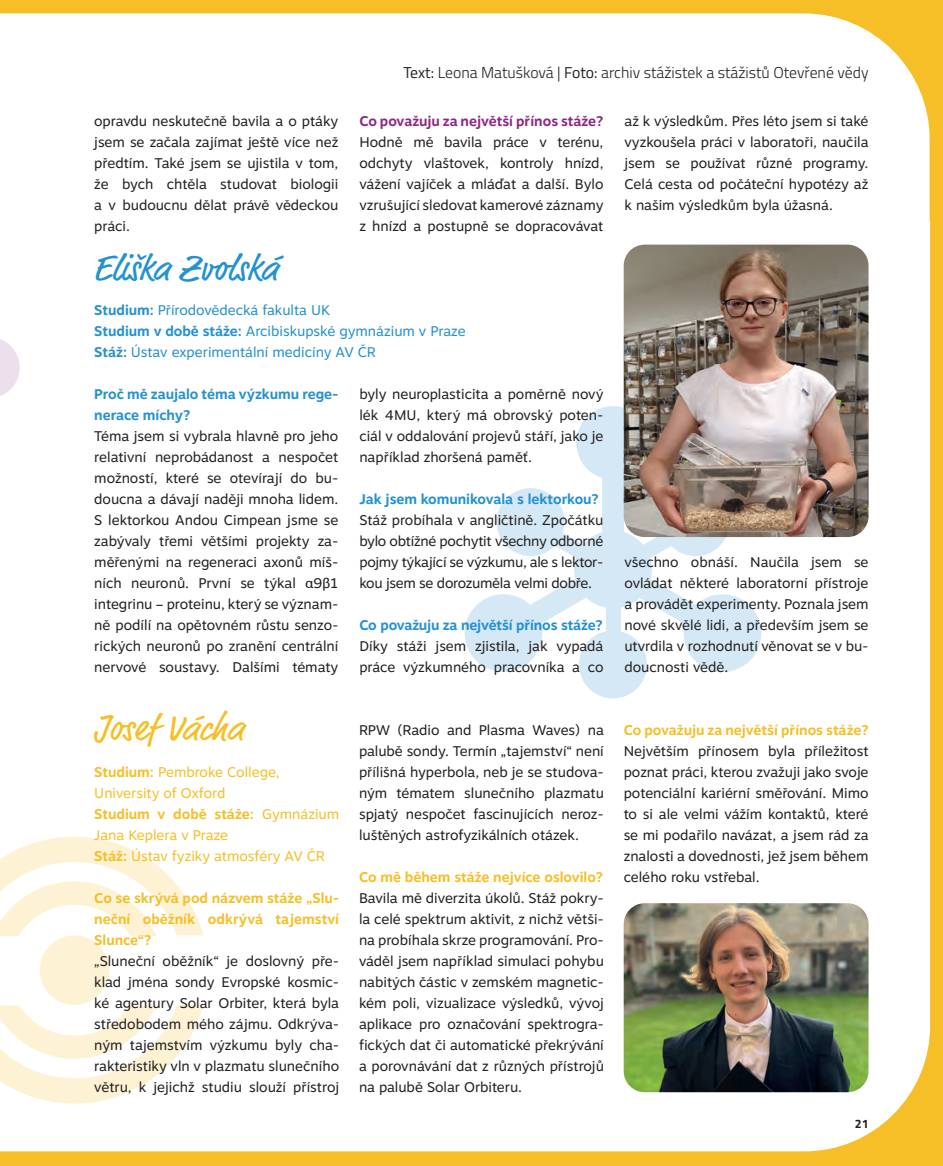
<style>
.page{position:relative;width:943px;height:1166px;background:#f6bf27}
.page>*{position:absolute;margin:0;border:0;box-sizing:border-box;transform-origin:0 0}
.t1{font:36.75px "Market Pro";color:#2491d0}
.t2{font:36.75px "Market Pro";color:#f6bf27}
.t3{font:300 15.75px "Titillium";color:#231f20}
.Bezny_odstavec{font:14px/21px "Motiva Sans";color:#231f20;text-align:justify}
.Bezny_odstavec-2{font:700 14px/21px "Motiva Sans";color:#f6bf27;text-align:justify}
.Bezny_odstavec-3{font:14px/21px "Motiva Sans";color:#f6bf27}
.Bezny_odstavec-4{font:14px "Motiva Sans";color:#2491d0}
.Bezny_odstavec-5{font:700 14px/21px "Motiva Sans";letter-spacing:-.005em;color:#2491d0}
.Bezny_odstavec-6{font:700 14px "Motiva Sans";color:#8d2982}
.t4{font:700 12.25px "Titillium";color:#231f20}
.s1{font-weight:400}
.s2{font-weight:700}
.s3{font-family:"Univers"}
</style>
<div class="page">
<div style="left:0;top:222px;width:930px;height:929px;background:#fff"></div>
<div style="left:0;top:13px;width:929px;height:930px;background:#fff"></div>
<svg style="left:463px;top:404px;width:300px;height:296px;background:#ecf5fa"></svg>
<svg style="left:0;top:835px;width:203px;height:270px;background:#fef9ec"></svg>
<svg style="left:0;top:875px;width:156px;height:190px;background:#fefaf0"></svg>
<div style="left:40px;top:935px;width:69px;height:70px;background:#fdf2d4;border-radius:50%"></div>
<svg style="left:0;top:186px;width:20px;height:212px;background:#fbf8fb"></svg>
<img style="left:623px;top:245px;width:245px;height:292px">
<img style="left:623px;top:903px;width:245px;height:189px">
<p class="t3" style="left:403px;top:61px;width:466px"><span class="s1">Text:</span> Leona Matušková | <span class="s1">Foto:</span> archiv stážistek a stážistů Otevřené vědy</p>
<p class="Bezny_odstavec" style="left:94px;top:110px;width:245px">opravdu neskutečně bavila a o ptáky jsem se začala zajímat ještě více než předtím. Také jsem se ujistila v tom, že bych chtěla studovat biologii a v budoucnu dělat právě vědeckou práci.</p>
<p class="Bezny_odstavec-6" style="left:359px;top:111px;width:245px">Co považuju za největší přínos stáže?</p>
<p class="Bezny_odstavec" style="left:359px;top:131px;width:245px">Hodně mě bavila práce v terénu, odchyty vlaštovek, kontroly hnízd, vážení vajíček a mláďat a další. Bylo vzrušující sledovat kamerové záznamy z hnízd a postupně se dopracovávat</p>
<p class="t1" style="left:93px;top:243px;width:186px">Eliška Zvolská</p>
<p class="Bezny_odstavec-4" style="left:94px;top:300px;width:237px"><span class="s2">Studium:</span> Přírodovědecká fakulta UK</p>
<p class="Bezny_odstavec-4" style="left:94px;top:321px;width:373px"><span class="s2">Studium v době stáže:</span> Arcibiskupské gymnázium v Praze</p>
<p class="Bezny_odstavec-4" style="left:94px;top:342px;width:283px"><span class="s2">Stáž:</span> Ústav experimentální medicíny AV ČR</p>
<p class="Bezny_odstavec-5" style="left:94px;top:383px;width:245px">Proč mě zaujalo téma výzkumu rege&shy;nerace míchy?</p>
<p class="Bezny_odstavec" style="left:94px;top:425px;width:245px">Téma jsem si vybrala hlavně pro jeho relativní neprobádanost a nespočet možností, které se otevírají do bu&shy;doucna a dávají naději mnoha lidem.<br>S lektorkou Andou Cimpean jsme se zabývaly třemi většími projekty za&shy;měřenými na regeneraci axonů míš&shy;ních neuronů. První se týkal <span class="s3">α</span>9<span class="s3">β</span>1 integrinu – proteinu, který se význam&shy;ně podílí na opětovném růstu senzo&shy;rických neuronů po zranění centrální nervové soustavy. Dalšími tématy</p>
<p class="Bezny_odstavec" style="left:359px;top:383px;width:245px">byly neuroplasticita a poměrně nový lék 4MU, který má obrovský poten&shy;ciál v oddalování projevů stáří, jako je například zhoršená paměť.</p>
<p class="Bezny_odstavec-5" style="left:359px;top:488px;width:241px">Jak jsem komunikovala s lektorkou?</p>
<p class="Bezny_odstavec" style="left:359px;top:509px;width:245px">Stáž probíhala v angličtině. Zpočátku bylo obtížné pochytit všechny odborné pojmy týkající se výzkumu, ale s lektor&shy;kou jsem se dorozuměla velmi dobře.</p>
<p class="Bezny_odstavec-5" style="left:359px;top:614px;width:245px">Co považuju za největší přínos stáže?</p>
<p class="Bezny_odstavec" style="left:359px;top:635px;width:245px">Díky stáži jsem zjistila, jak vypadá práce výzkumného pracovníka a co</p>
<p class="t2" style="left:94px;top:703px;width:151px">Josef Vácha</p>
<p class="Bezny_odstavec-3" style="left:94px;top:761px;width:187px"><span class="s2">Studium:</span> Pembroke College,</p>
<p class="Bezny_odstavec-3" style="left:94px;top:782px;width:133px">University of Oxford</p>
<p class="Bezny_odstavec-3" style="left:94px;top:803px;width:246px"><span class="s2">Studium v době stáže:</span> Gymnázium<br>Jana Keplera v Praze</p>
<p class="Bezny_odstavec-3" style="left:94px;top:845px;width:232px"><span class="s2">Stáž:</span> Ústav fyziky atmosféry AV ČR</p>
<p class="Bezny_odstavec-2" style="left:94px;top:887px;width:246px">Co se skrývá pod názvem stáže „Slu&shy;neční oběžník odkrývá tajemství Slunce“?</p>
<p class="Bezny_odstavec" style="left:94px;top:950px;width:246px">„Sluneční oběžník“ je doslovný pře&shy;klad jména sondy Evropské kosmic&shy;ké agentury Solar Orbiter, která byla středobodem mého zájmu. Odkrýva&shy;ným tajemstvím výzkumu byly cha&shy;rakteristiky vln v plazmatu slunečního větru, k jejichž studiu slouží přístroj</p>
<p class="Bezny_odstavec" style="left:359px;top:719px;width:246px">RPW (Radio and Plasma Waves) na palubě sondy. Termín „tajemství“ není přílišná hyperbola, neb je se studova&shy;ným tématem slunečního plazmatu spjatý nespočet fascinujících neroz&shy;luštěných astrofyzikálních otázek.</p>
<p class="Bezny_odstavec-2" style="left:359px;top:866px;width:245px">Co mě během stáže nejvíce oslovilo?</p>
<p class="Bezny_odstavec" style="left:359px;top:887px;width:246px">Bavila mě diverzita úkolů. Stáž pokry&shy;la celé spektrum aktivit, z nichž větši&shy;na probíhala skrze programování. Pro&shy;váděl jsem například simulaci pohybu nabitých částic v zemském magnetic&shy;kém poli, vizualizace výsledků, vývoj aplikace pro označování spektrogra&shy;fických dat či automatické překrývání a porovnávání dat z různých přístrojů na palubě Solar Orbiteru.</p>
<p class="Bezny_odstavec" style="left:624px;top:110px;width:245px">až k výsledkům. Přes léto jsem si také vyzkoušela práci v laboratoři, naučila jsem se používat různé programy.<br>Celá cesta od počáteční hypotézy až k našim výsledkům byla úžasná.</p>
<p class="Bezny_odstavec" style="left:624px;top:551px;width:245px">všechno obnáší. Naučila jsem se ovládat některé laboratorní přístroje a provádět experimenty. Poznala jsem nové skvělé lidi, a především jsem se utvrdila v rozhodnutí věnovat se v bu&shy;doucnosti vědě.</p>
<p class="Bezny_odstavec-2" style="left:623px;top:719px;width:246px">Co považuju za největší přínos stáže?</p>
<p class="Bezny_odstavec" style="left:623px;top:740px;width:246px">Největším přínosem byla příležitost poznat práci, kterou zvažuji jako svoje potenciální kariérní směřování. Mimo to si ale velmi vážím kontaktů, které se mi podařilo navázat, a jsem rád za znalosti a dovednosti, jež jsem během celého roku vstřebal.</p>
<p class="t4" style="left:854px;top:1114px;width:15px">21</p>
</div>
